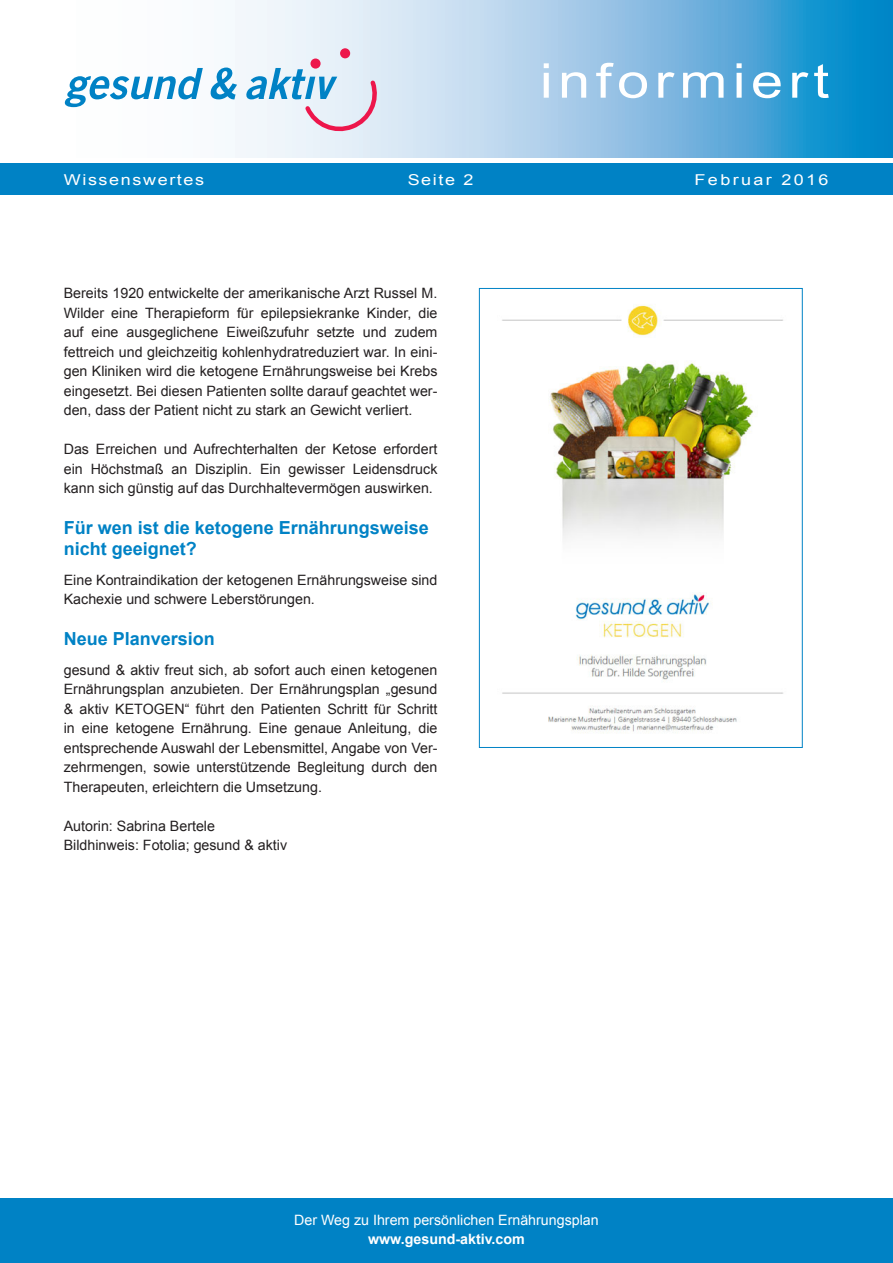
<style>
.page{position:relative;width:893px;height:1263px;background:#fff}
.page>*{position:absolute;margin:0;border:0;box-sizing:border-box;transform-origin:0 0}
.t1{font:48px "Arial";letter-spacing:.095em;color:#fff;scale:1.2 1}
.Subline_blau{font:700 18px/21px "Arial";color:#0082c5}
.Weisse_Schrift_links{font:15px "Arial";letter-spacing:.09em;color:#fff;scale:1.2 1}
.Weisse_Schrift_recht{font:15px "Arial";letter-spacing:.13em;color:#fff;scale:1.2 1}
.Fließtext{font:14.25px/19.5px "Arial";color:#231f20;text-align:justify}
.t2{font:14.25px "Arial";color:#fff}
.t3{font:700 14.25px "Arial";color:#fff}
</style>
<div class="page">
<svg style="left:71px;top:0;width:822px;height:157px"></svg>
<div style="left:0;top:163px;width:893px;height:32px;background:#0082c5"></div>
<svg style="left:64px;top:68px;width:139px;height:39px"></svg>
<svg style="left:210px;top:68px;width:27px;height:31px"></svg>
<svg style="left:246px;top:68px;width:133px;height:65px"></svg>
<div style="left:310px;top:59px;width:11px;height:10px;background:#ed164b;border-radius:50%"></div>
<div style="left:340px;top:48px;width:10px;height:10px;background:#ed164b;border-radius:50%"></div>
<div style="left:0;top:1198px;width:893px;height:65px;background:#0082c5"></div>
<img style="left:502px;top:305px;width:281px;height:428px">
<div style="left:479px;top:288px;width:324px;height:460px;border:1px solid #0082c5"></div>
<h1 class="t1" style="left:540px;top:49px;width:243px">informiert</h1>
<p class="Weisse_Schrift_links" style="left:64px;top:170px;width:119px">Wissenswertes</p>
<p class="Weisse_Schrift_links" style="left:408px;top:170px;width:56px">Seite 2</p>
<p class="Weisse_Schrift_recht" style="left:695px;top:169px;width:113px">Februar 2016</p>
<p class="Fließtext" style="left:64px;top:283px;width:375px">Bereits 1920 entwickelte der amerikanische Arzt Russel M.<br>Wilder eine Therapieform für epilepsiekranke Kinder, die auf eine ausgeglichene Eiweißzufuhr setzte und zudem fettreich und gleichzeitig kohlenhydratreduziert war. In eini&shy;gen Kliniken wird die ketogene Ernährungsweise bei Krebs eingesetzt. Bei diesen Patienten sollte darauf geachtet wer&shy;den, dass der Patient nicht zu stark an Gewicht verliert.</p>
<p class="Fließtext" style="left:64px;top:439px;width:375px">Das Erreichen und Aufrechterhalten der Ketose erfordert ein Höchstmaß an Disziplin. Ein gewisser Leidensdruck kann sich günstig auf das Durchhaltevermögen auswirken.</p>
<p class="Subline_blau" style="left:64px;top:517px;width:367px">Für wen ist die ketogene Ernährungsweise nicht geeignet?</p>
<p class="Fließtext" style="left:64px;top:570px;width:375px">Eine Kontraindikation der ketogenen Ernährungsweise sind<br>Kachexie und schwere Leberstörungen.</p>
<p class="Subline_blau" style="left:64px;top:628px;width:153px">Neue Planversion</p>
<p class="Fließtext" style="left:64px;top:660px;width:375px">gesund &amp; aktiv freut sich, ab sofort auch einen ketogenen Ernährungsplan anzubieten. Der Ernährungsplan „gesund &amp; aktiv KETOGEN“ führt den Patienten Schritt für Schritt in eine ketogene Ernährung. Eine genaue Anleitung, die entsprechende Auswahl der Lebensmittel, Angabe von Ver&shy;zehrmengen, sowie unterstützende Begleitung durch den Therapeuten, erleichtern die Umsetzung.</p>
<p class="Fließtext" style="left:64px;top:816px;width:153px">Autorin: Sabrina Bertele</p>
<p class="Fließtext" style="left:64px;top:836px;width:225px">Bildhinweis: Fotolia; gesund &amp; aktiv</p>
<p class="t2" style="left:294px;top:1210px;width:306px">Der Weg zu Ihrem persönlichen Ernährungsplan</p>
<p class="t3" style="left:368px;top:1230px;width:158px">www.gesund-aktiv.com</p>
</div>
